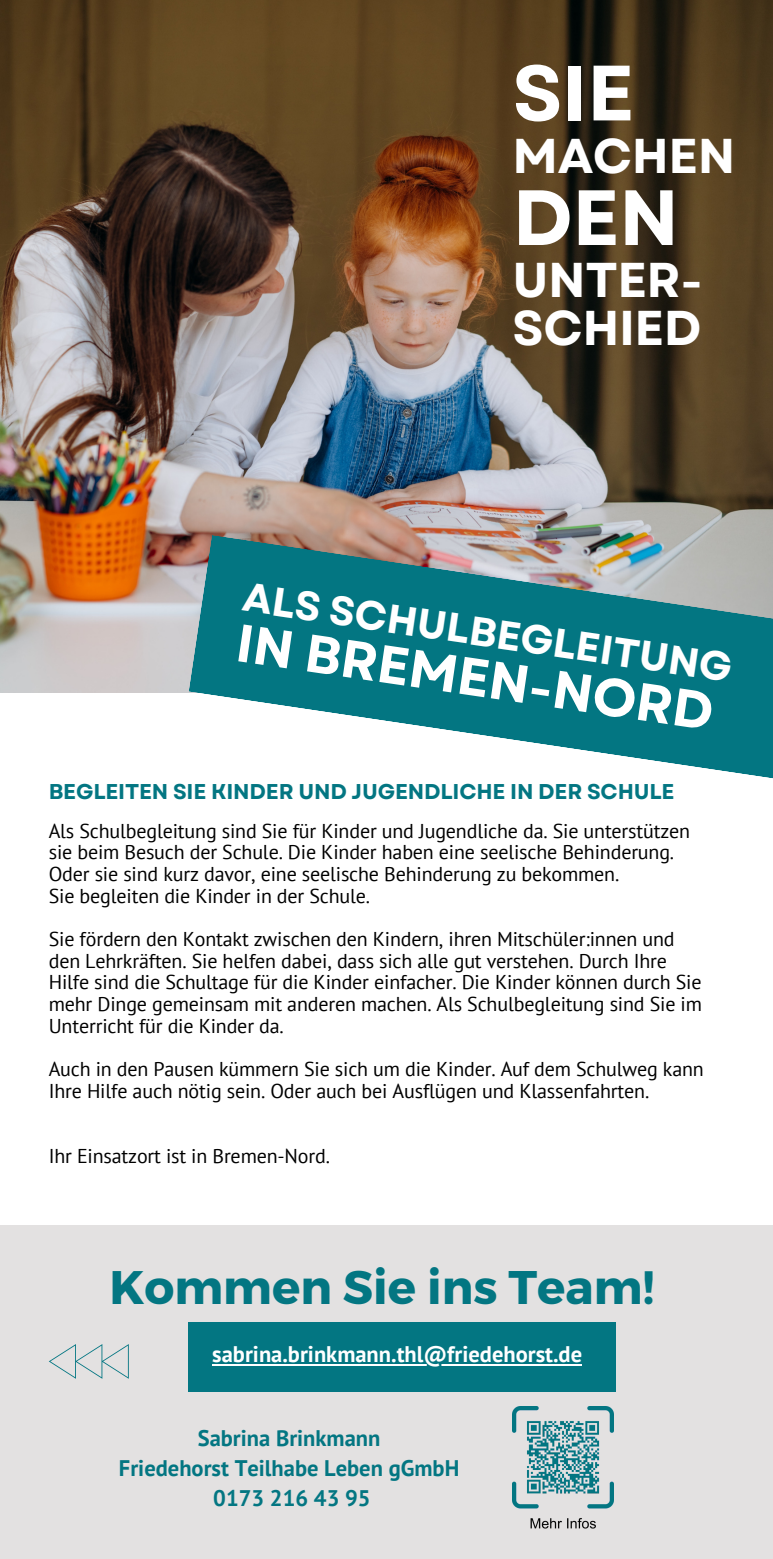
<style>
.page{position:relative;width:773px;height:1559px;background:#fff}
.page>*{position:absolute;margin:0;border:0;box-sizing:border-box;transform-origin:0 0}
.t1{font:700 78.25px "Garet";color:#fff}
.t2{font:700 78px "Garet";color:#fff}
.t3{font:700 53px "Garet";color:#fff}
.t4{font:700 48.75px/47.5px "Garet";letter-spacing:-.01em;color:#fff}
.t5{font:700 47px "Montserrat";color:#037682}
.t6{font:700 40.5px "Garet";color:#fff}
.t7{font:700 22.5px "PT Sans";color:#037682}
.t8{font:700 22.5px "PT Sans";color:#fff}
.t9{font:700 21.25px "Garet";letter-spacing:-.01em;color:#037682}
.t10{font:20px/21.8px "PT Sans";letter-spacing:-.01em;color:#000}
</style>
<div class="page">
<div style="left:0;top:1224px;width:772px;height:334px;background:#e3e1e1"></div>
<svg style="left:49px;top:1344px;width:80px;height:34px"></svg>
<img style="left:0;top:0;width:772px;height:692px">
<svg style="left:189px;top:535px;width:583px;height:243px;fill:#037682"></svg>
<div style="left:189px;top:1321px;width:426px;height:70px;background:#037682"></div>
<hr style="left:212px;top:1363px;width:370px;height:2px;background:#fff">
<img style="left:512px;top:1406px;width:101px;height:123px">
<p class="t1" style="left:512px;top:37px;width:123px">SIE</p>
<p class="t4" style="left:512px;top:132px;width:224px">MACHEN</p>
<p class="t2" style="left:512px;top:161px;width:168px">DEN</p>
<p class="t4" style="left:512px;top:257px;width:192px">UNTER-<br>SCHIED</p>
<p class="t6" style="left:247px;top:569px;width:495px;rotate:8deg">ALS SCHULBEGLEITUNG</p>
<p class="t3" style="left:241px;top:605px;width:483px;rotate:8deg">IN BREMEN-NORD</p>
<p class="t9" style="left:49px;top:775px;width:627px">BEGLEITEN SIE KINDER UND JUGENDLICHE IN DER SCHULE</p>
<p class="t10" style="left:49px;top:819px;width:643px">Als Schulbegleitung sind Sie für Kinder und Jugendliche da. Sie unterstützen sie beim Besuch der Schule. Die Kinder haben eine seelische Behinderung.<br>Oder sie sind kurz davor, eine seelische Behinderung zu bekommen.</p>
<p class="t10" style="left:49px;top:884px;width:323px">Sie begleiten die Kinder in der Schule.</p>
<p class="t10" style="left:49px;top:927px;width:654px">Sie fördern den Kontakt zwischen den Kindern, ihren Mitschüler:innen und den Lehrkräften. Sie helfen dabei, dass sich alle gut verstehen. Durch Ihre Hilfe sind die Schultage für die Kinder einfacher. Die Kinder können durch Sie mehr Dinge gemeinsam mit anderen machen. Als Schulbegleitung sind Sie im Unterricht für die Kinder da.</p>
<p class="t10" style="left:49px;top:1057px;width:656px">Auch in den Pausen kümmern Sie sich um die Kinder. Auf dem Schulweg kann<br>Ihre Hilfe auch nötig sein. Oder auch bei Ausflügen und Klassenfahrten.</p>
<p class="t10" style="left:49px;top:1144px;width:283px">Ihr Einsatzort ist in Bremen-Nord.</p>
<p class="t5" style="left:109px;top:1256px;width:546px">Kommen Sie ins Team!</p>
<p class="t8" style="left:212px;top:1339px;width:371px">sabrina.brinkmann.thl@friedehorst.de</p>
<p class="t7" style="left:198px;top:1422px;width:184px">Sabrina Brinkmann</p>
<p class="t7" style="left:119px;top:1452px;width:342px">Friedehorst Teilhabe Leben gGmbH</p>
<p class="t7" style="left:213px;top:1482px;width:159px">0173 216 43 95</p>
</div>
